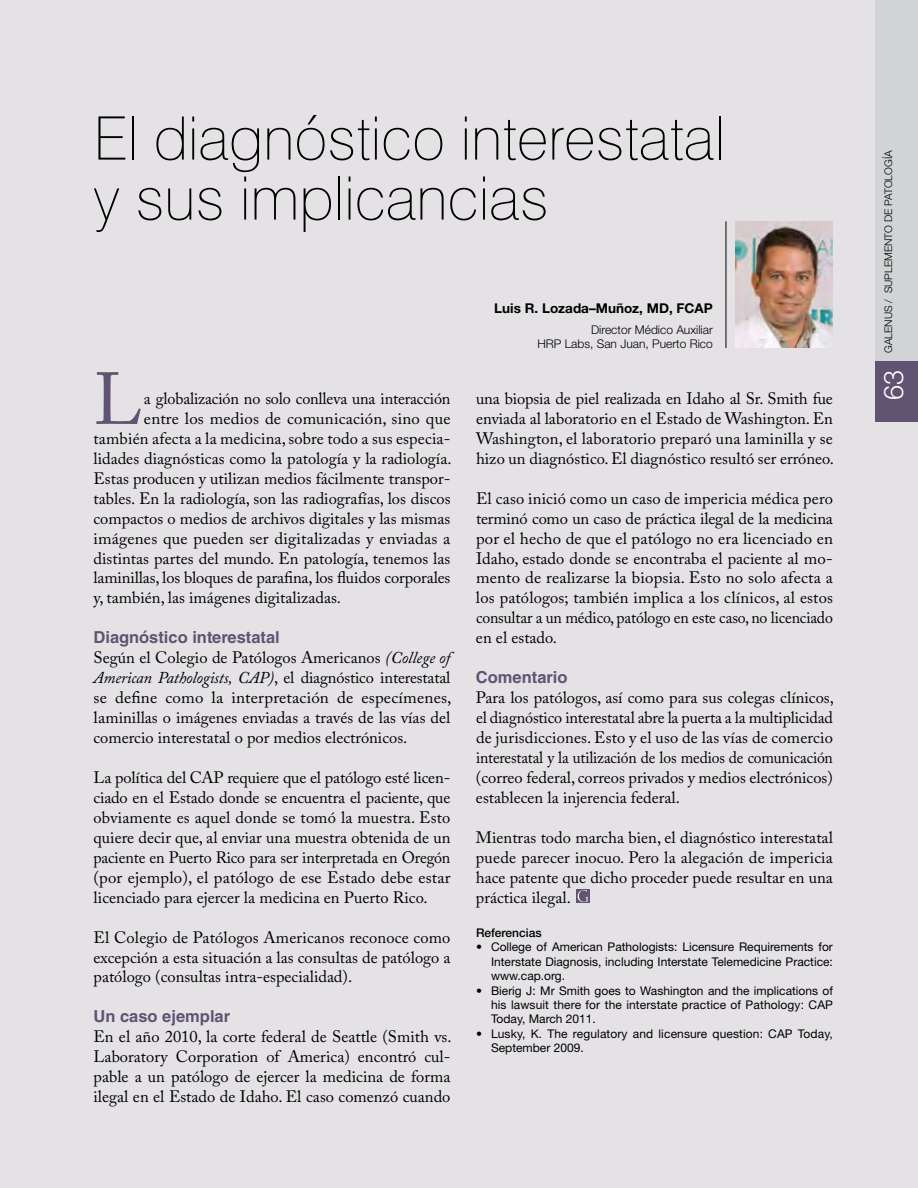
<style>
.page{position:relative;width:918px;height:1188px;background:#e5e2e6}
.page>*{position:absolute;margin:0;border:0;box-sizing:border-box;transform-origin:0 0}
.t1{font:72.9px "Adobe Caslon Pro";color:#615372}
.t2{font:100 60px/60px "Swiss 721 BT";color:#000}
.t3{font:300 27px "Helvetica Neue";color:#fff}
.t4{font:16.5px/20px "Adobe Caslon Pro";color:#000;text-align:justify}
.t5{font:700 16.5px "Helvetica LT Std";color:#615372}
.t6{font:700 13.5px "Helvetica Neue";color:#000}
.t7{font:12px/14.4px "Helvetica Neue";color:#000;text-align:justify}
.t8{font:300 12px/13.5px "Helvetica Neue";color:#000;text-align:right}
.t9{font:500 12px "Helvetica Neue";color:#000}
.t10{font:300 10.5px "Helvetica Neue";color:#000}
.s1{font-style:italic}
</style>
<div class="page">
<hr style="left:726px;top:221px;width:1px;height:127px;background:#000">
<img style="left:735px;top:221px;width:98px;height:127px">
<svg style="left:576px;top:889px;width:14px;height:14px"></svg>
<svg style="left:578px;top:890px;width:11px;height:12px"></svg>
<div style="left:875px;top:0;width:43px;height:412px;background:#d1d3d4"></div>
<div style="left:875px;top:361px;width:43px;height:61px;background:#615372"></div>
<h2 class="t2" style="left:94px;top:108px;width:633px">El diagnóstico interestatal y sus implicancias</h2>
<h1 class="t1" style="left:94px;top:356px;width:50px">L</h1>
<p class="t4" style="left:144px;top:388px;width:308px">a globalización no solo conlleva una interacción</p>
<p class="t4" style="left:144px;top:408px;width:308px">entre los medios de comunicación, sino que</p>
<p class="t4" style="left:94px;top:428px;width:358px">también afecta a la medicina, sobre todo a sus especia-</p>
<p class="t4" style="left:94px;top:448px;width:360px">lidades diagnósticas como la patología y la radiología.</p>
<p class="t4" style="left:94px;top:468px;width:358px">Estas producen y utilizan medios fácilmente transpor-</p>
<p class="t4" style="left:94px;top:488px;width:359px">tables. En la radiología, son las radiografías, los discos</p>
<p class="t4" style="left:94px;top:508px;width:358px">compactos o medios de archivos digitales y las mismas</p>
<p class="t4" style="left:94px;top:528px;width:358px">imágenes que pueden ser digitalizadas y enviadas a</p>
<p class="t4" style="left:94px;top:548px;width:358px">distintas partes del mundo. En patología, tenemos las</p>
<p class="t4" style="left:94px;top:568px;width:358px">laminillas, los bloques de parafina, los fluidos corporales</p>
<p class="t4" style="left:94px;top:588px;width:249px">y, también, las imágenes digitalizadas.</p>
<p class="t5" style="left:94px;top:627px;width:188px">Diagnóstico interestatal</p>
<p class="t4" style="left:94px;top:648px;width:360px">Según el Colegio de Patólogos Americanos <span class="s1">(College of American Pathologists, CAP)</span>, el diagnóstico interestatal se define como la interpretación de especímenes, laminillas o imágenes enviadas a través de las vías del comercio interestatal o por medios electrónicos.</p>
<p class="t4" style="left:94px;top:767px;width:358px">La política del CAP requiere que el patólogo esté licen&shy;ciado en el Estado donde se encuentra el paciente, que obviamente es aquel donde se tomó la muestra. Esto quiere decir que, al enviar una muestra obtenida de un paciente en Puerto Rico para ser interpretada en Oregón (por ejemplo), el patólogo de ese Estado debe estar licenciado para ejercer la medicina en Puerto Rico.</p>
<p class="t4" style="left:94px;top:927px;width:358px">El Colegio de Patólogos Americanos reconoce como excepción a esta situación a las consultas de patólogo a patólogo (consultas intra-especialidad).</p>
<p class="t5" style="left:94px;top:1006px;width:138px">Un caso ejemplar</p>
<p class="t4" style="left:94px;top:1027px;width:360px">En el año 2010, la corte federal de Seattle (Smith vs.<br>Laboratory Corporation of America) encontró cul&shy;pable a un patólogo de ejercer la medicina de forma ilegal en el Estado de Idaho. El caso comenzó cuando</p>
<p class="t6" style="left:494px;top:300px;width:220px">Luis R. Lozada–Muñoz, MD, FCAP</p>
<p class="t8" style="left:537px;top:323px;width:177px">Director Médico Auxiliar<br>HRP Labs, San Juan, Puerto Rico</p>
<p class="t4" style="left:476px;top:388px;width:360px">una biopsia de piel realizada en Idaho al Sr. Smith fue enviada al laboratorio en el Estado de Washington. En Washington, el laboratorio preparó una laminilla y se hizo un diagnóstico. El diagnóstico resultó ser erróneo.</p>
<p class="t4" style="left:476px;top:488px;width:359px">El caso inició como un caso de impericia médica pero terminó como un caso de práctica ilegal de la medicina por el hecho de que el patólogo no era licenciado en Idaho, estado donde se encontraba el paciente al mo&shy;mento de realizarse la biopsia. Esto no solo afecta a los patólogos; también implica a los clínicos, al estos consultar a un médico, patólogo en este caso, no licenciado en el estado.</p>
<p class="t5" style="left:476px;top:667px;width:93px">Comentario</p>
<p class="t4" style="left:476px;top:687px;width:360px">Para los patólogos, así como para sus colegas clínicos, el diagnóstico interestatal abre la puerta a la multiplicidad de jurisdicciones. Esto y el uso de las vías de comercio interestatal y la utilización de los medios de comunicación (correo federal, correos privados y medios electrónicos) establecen la injerencia federal.</p>
<p class="t4" style="left:476px;top:827px;width:358px">Mientras todo marcha bien, el diagnóstico interestatal puede parecer inocuo. Pero la alegación de impericia hace patente que dicho proceder puede resultar en una práctica ilegal.</p>
<p class="t9" style="left:476px;top:926px;width:67px">Referencias</p>
<p class="t7" style="left:491px;top:940px;width:343px;text-indent:-15px">• College of American Pathologists: Licensure Requirements for Interstate Diagnosis, including Interstate Telemedicine Practice: www.cap.org.</p>
<p class="t7" style="left:491px;top:983px;width:344px;text-indent:-15px">• Bierig J: Mr Smith goes to Washington and the implications of his lawsuit there for the interstate practice of Pathology: CAP Today, March 2011.</p>
<p class="t7" style="left:491px;top:1026px;width:343px;text-indent:-15px">• Lusky, K. The regulatory and licensure question: CAP Today,<br>September 2009.</p>
<p class="t10" style="left:882px;top:353px;width:204px;rotate:-90deg">GALENUS / SUPLEMENTO DE PATOLOGÍA</p>
<h3 class="t3" style="left:877px;top:400px;width:32px;rotate:-90deg">63</h3>
</div>
